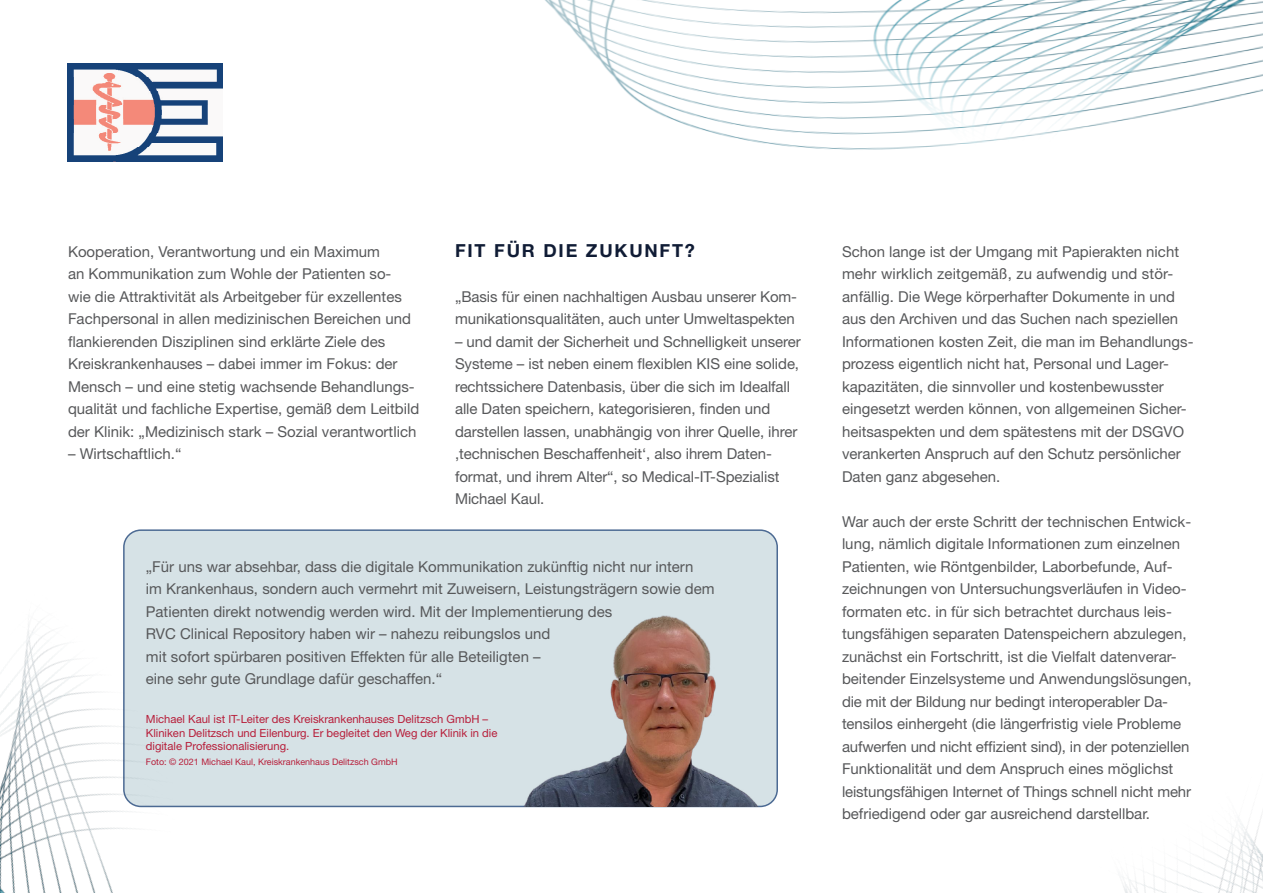
<style>
.page{position:relative;width:1263px;height:893px;background:#fff}
.page>*{position:absolute;margin:0;border:0;box-sizing:border-box;transform-origin:0 0}
.Subline_German{font:700 18px "Helvetica Neue LT Pro";letter-spacing:.1em;color:#101c35}
.Copy_10_15_German{font:15px/22.5px "Helvetica Neue LT Pro";color:#57585a}
.BU_German{font:11.25px/13.5px "Helvetica Neue LT Pro";color:#b71e3a}
.BU_German-2{font:9px "Helvetica Neue LT Pro";color:#b71e3a}
</style>
<div class="page">
<div style="left:124px;top:530px;width:653px;height:276px;background:#d6e2e6;border-radius:17px"></div>
<img style="left:469px;top:615px;width:305px;height:191px">
<img style="left:67px;top:64px;width:155px;height:97px">
<img style="left:0;top:537px;width:340px;height:356px">
<img style="left:1123px;top:815px;width:140px;height:78px">
<img style="left:545px;top:0;width:718px;height:150px">
<p class="Copy_10_15_German" style="left:68px;top:240px;width:353px">Kooperation, Verantwortung und ein Maximum<br>an Kommunikation zum Wohle der Patienten so-<br>wie die Attraktivität als Arbeitgeber für exzellentes Fachpersonal in allen medizinischen Bereichen und flankierenden Disziplinen sind erklärte Ziele des Kreiskrankenhauses – dabei immer im Fokus: der Mensch – und eine stetig wachsende Behandlungs&shy;qualität und fachliche Expertise, gemäß dem Leitbild der Klinik: „Medizinisch stark – Sozial verantwortlich</p>
<p class="Copy_10_15_German" style="left:68px;top:442px;width:115px">– Wirtschaftlich.“</p>
<p class="Subline_German" style="left:455px;top:239px;width:241px">FIT FÜR DIE ZUKUNFT?</p>
<p class="Copy_10_15_German" style="left:455px;top:285px;width:344px">„Basis für einen nachhaltigen Ausbau unserer Kom&shy;munikationsqualitäten, auch unter Umweltaspekten</p>
<p class="Copy_10_15_German" style="left:455px;top:330px;width:347px">– und damit der Sicherheit und Schnelligkeit unserer Systeme – ist neben einem flexiblen KIS eine solide, rechtssichere Datenbasis, über die sich im Idealfall alle Daten speichern, kategorisieren, finden und darstellen lassen, unabhängig von ihrer Quelle, ihrer ‚technischen Beschaffenheit‘, also ihrem Daten&shy;format, und ihrem Alter“, so Medical-IT-Spezialist Michael Kaul.</p>
<p class="Copy_10_15_German" style="left:146px;top:555px;width:570px">„Für uns war absehbar, dass die digitale Kommunikation zukünftig nicht nur intern<br>im Krankenhaus, sondern auch vermehrt mit Zuweisern, Leistungsträgern sowie dem Patienten direkt notwendig werden wird. Mit der Implementierung des<br>RVC Clinical Repository haben wir – nahezu reibungslos und<br>mit sofort spürbaren positiven Effekten für alle Beteiligten –<br>eine sehr gute Grundlage dafür geschaffen.“</p>
<p class="BU_German" style="left:146px;top:712px;width:353px">Michael Kaul ist IT-Leiter des Kreiskrankenhauses Delitzsch GmbH –<br>Kliniken Delitzsch und Eilenburg. Er begleitet den Weg der Klinik in die digitale Professionalisierung.</p>
<p class="BU_German-2" style="left:146px;top:756px;width:253px">Foto: © 2021 Michael Kaul, Kreiskrankenhaus Delitzsch GmbH</p>
<p class="Copy_10_15_German" style="left:842px;top:240px;width:353px">Schon lange ist der Umgang mit Papierakten nicht mehr wirklich zeitgemäß, zu aufwendig und stör&shy;anfällig. Die Wege körperhafter Dokumente in und aus den Archiven und das Suchen nach speziellen Informationen kosten Zeit, die man im Behandlungs&shy;prozess eigentlich nicht hat, Personal und Lager&shy;kapazitäten, die sinnvoller und kostenbewusster eingesetzt werden können, von allgemeinen Sicher&shy;heitsaspekten und dem spätestens mit der DSGVO verankerten Anspruch auf den Schutz persönlicher Daten ganz abgesehen.</p>
<p class="Copy_10_15_German" style="left:842px;top:510px;width:351px">War auch der erste Schritt der technischen Entwick&shy;lung, nämlich digitale Informationen zum einzelnen Patienten, wie Röntgenbilder, Laborbefunde, Auf&shy;zeichnungen von Untersuchungsverläufen in Video&shy;formaten etc. in für sich betrachtet durchaus leis&shy;tungsfähigen separaten Datenspeichern abzulegen, zunächst ein Fortschritt, ist die Vielfalt datenverar&shy;beitender Einzelsysteme und Anwendungslösungen, die mit der Bildung nur bedingt interoperabler Da&shy;tensilos einhergeht (die längerfristig viele Probleme aufwerfen und nicht effizient sind), in der potenziellen Funktionalität und dem Anspruch eines möglichst leistungsfähigen Internet of Things schnell nicht mehr befriedigend oder gar ausreichend darstellbar.</p>
</div>
